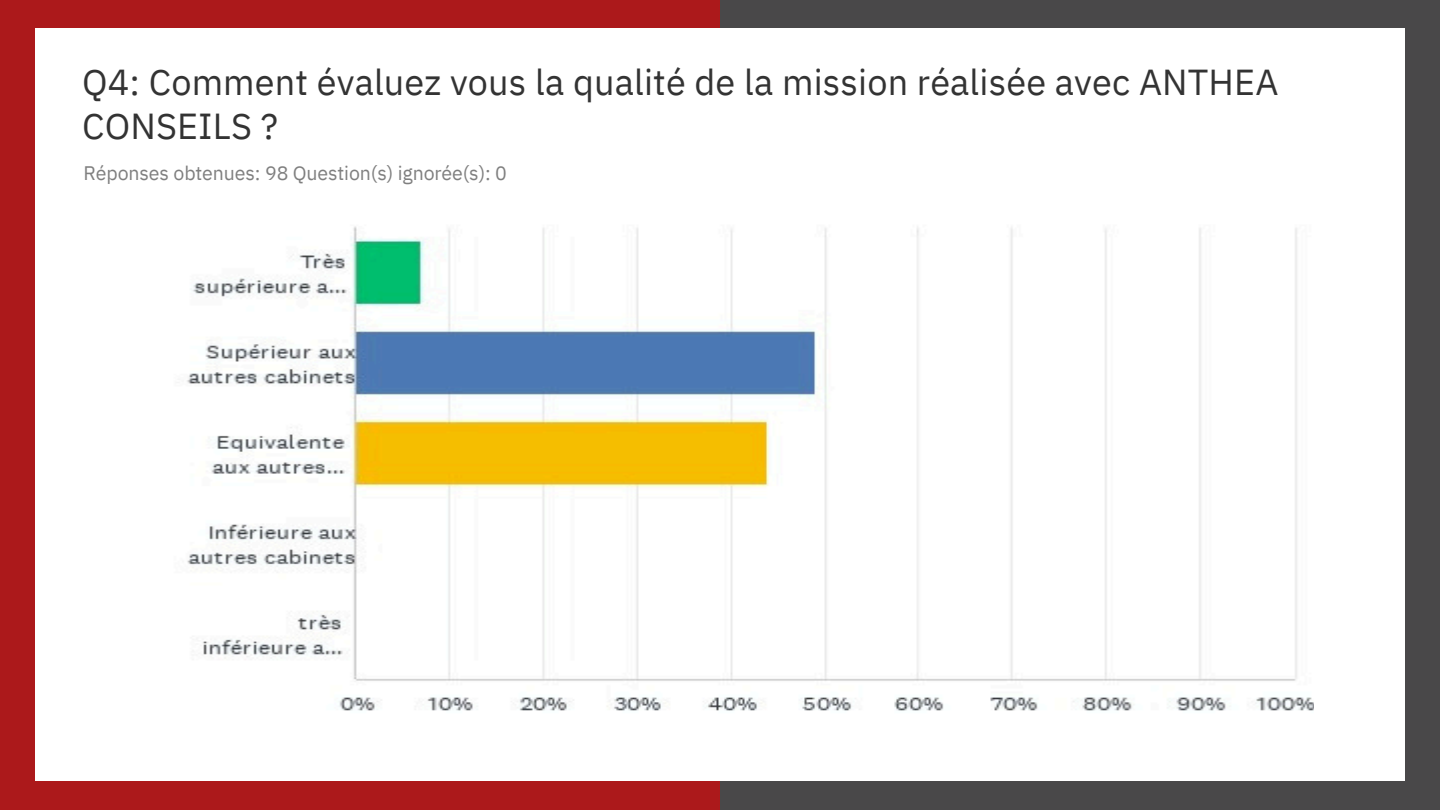
<style>
.page{position:relative;width:1440px;height:810px;background:#fff}
.page>*{position:absolute;margin:0;border:0;box-sizing:border-box;transform-origin:0 0}
.t1{font:36.1px "IBM Plex Sans";letter-spacing:.005em;color:#333}
.t2{font:36px "IBM Plex Sans";letter-spacing:.005em;color:#333}
.t3{font:19.5px "IBM Plex Sans";letter-spacing:-.005em;color:#7f7f7f}
</style>
<div class="page">
<div style="left:0;top:0;width:720px;height:810px;background:#ac191b"></div>
<div style="left:720px;top:0;width:720px;height:810px;background:#494849"></div>
<div style="left:35px;top:29px;width:1370px;height:752px;background:#fff"></div>
<img style="left:187px;top:226px;width:1127px;height:485px">
<h1 class="t2" style="left:82px;top:59px;width:1198px">Q4: Comment évaluez vous la qualité de la mission réalisée avec ANTHEA</h1>
<p class="t1" style="left:82px;top:102px;width:197px">CONSEILS ?</p>
<p class="t3" style="left:83px;top:160px;width:425px">Réponses obtenues: 98 Question(s) ignorée(s): 0</p>
</div>
